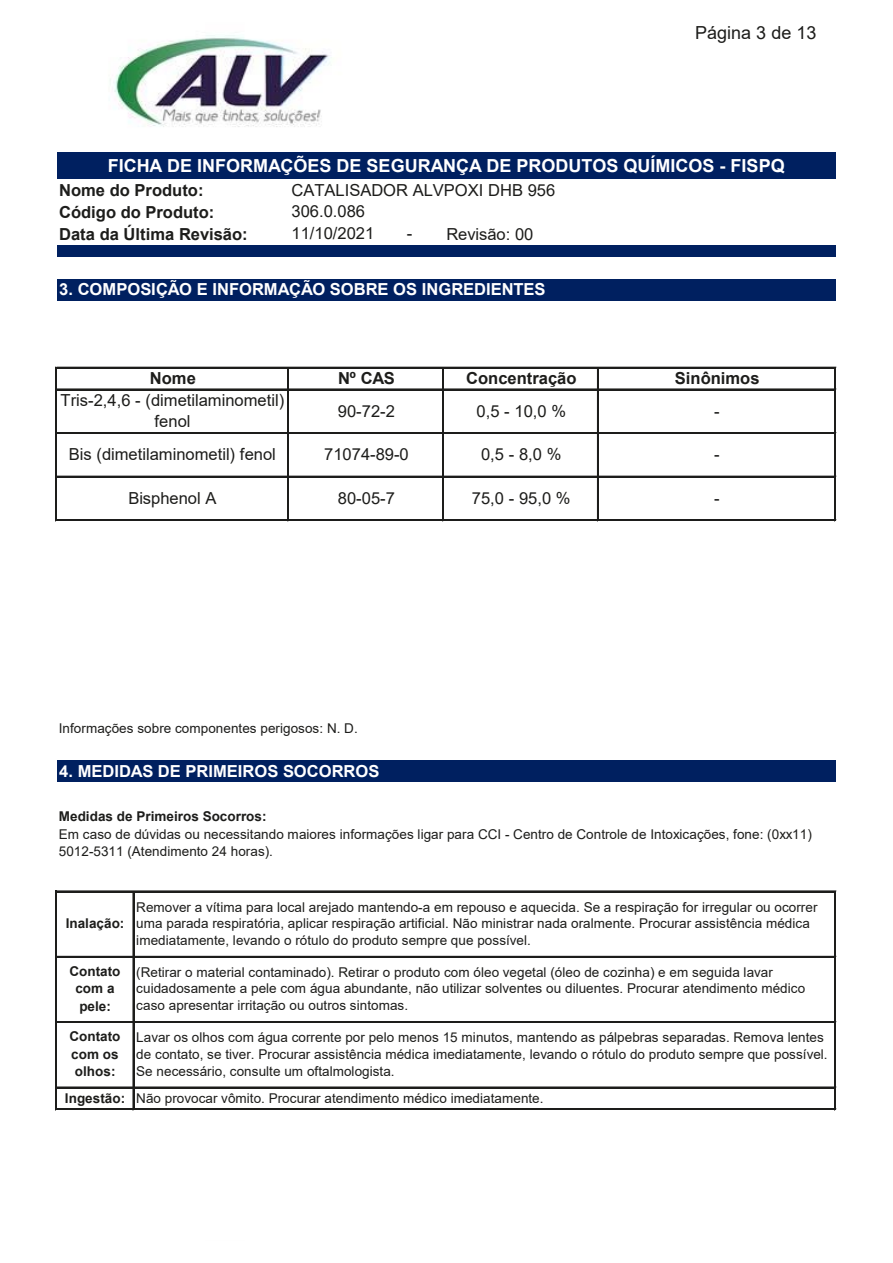
<style>
.page{position:relative;width:893px;height:1263px;background:#fff}
.page>*{position:absolute;margin:0;border:0;box-sizing:border-box;transform-origin:0 0}
.t1{font:700 18px "Arial";color:#fff}
.t2{font:18px "Arial";color:#1d1d1b}
.t3{font:16.5px/20.4px "Arial";color:#1d1d1b;text-align:center}
.t4{font:700 16.5px "Arial";color:#1d1d1b}
.t5{font:700 16.5px "Arial";letter-spacing:-.005em;color:#fff}
.t6{font:13.5px/16.6px "Arial";letter-spacing:.005em;color:#1d1d1b}
.t7{font:700 13.5px/17.5px "Arial";color:#1d1d1b}
</style>
<div class="page">
<div style="left:57px;top:153px;width:778px;height:27px;background:#002060"></div>
<div style="left:57px;top:245px;width:778px;height:12px;background:#002060"></div>
<div style="left:57px;top:279px;width:778px;height:23px;background:#002060"></div>
<div style="left:57px;top:301px;width:778px;height:459px;background:#fff"></div>
<div style="left:57px;top:760px;width:778px;height:23px;background:#002060"></div>
<hr style="left:55px;top:367px;width:2px;height:154px;background:#1d1d1b">
<hr style="left:834px;top:369px;width:2px;height:152px;background:#1d1d1b">
<hr style="left:55px;top:891px;width:2px;height:219px;background:#1d1d1b">
<hr style="left:288px;top:369px;width:1px;height:152px;background:#1d1d1b">
<hr style="left:442px;top:369px;width:1px;height:152px;background:#1d1d1b">
<hr style="left:443px;top:369px;width:1px;height:152px;background:#1d1d1b">
<hr style="left:597px;top:369px;width:2px;height:152px;background:#1d1d1b">
<hr style="left:834px;top:892px;width:2px;height:218px;background:#1d1d1b">
<hr style="left:133px;top:892px;width:1px;height:218px;background:#1d1d1b">
<hr style="left:57px;top:367px;width:779px;height:1px;background:#1d1d1b">
<hr style="left:57px;top:389px;width:779px;height:1px;background:#1d1d1b">
<hr style="left:57px;top:432px;width:779px;height:2px;background:#1d1d1b">
<hr style="left:57px;top:476px;width:779px;height:1px;background:#1d1d1b">
<hr style="left:57px;top:519px;width:779px;height:1px;background:#1d1d1b">
<hr style="left:57px;top:520px;width:779px;height:1px;background:#1d1d1b">
<hr style="left:57px;top:891px;width:779px;height:1px;background:#1d1d1b">
<hr style="left:57px;top:956px;width:779px;height:2px;background:#1d1d1b">
<hr style="left:57px;top:1021px;width:779px;height:2px;background:#1d1d1b">
<hr style="left:57px;top:1087px;width:779px;height:1px;background:#1d1d1b">
<hr style="left:57px;top:1108px;width:779px;height:1px;background:#1d1d1b">
<hr style="left:57px;top:1109px;width:779px;height:1px;background:#1d1d1b">
<img style="left:110px;top:35px;width:220px;height:92px">
<h1 class="t2" style="left:695px;top:20px;width:123px">Página 3 de 13</h1>
<h1 class="t1" style="left:108px;top:153px;width:679px">FICHA DE INFORMAÇÕES DE SEGURANÇA DE PRODUTOS QUÍMICOS - FISPQ</h1>
<p class="t4" style="left:59px;top:179px;width:146px">Nome do Produto:</p>
<p class="t3" style="left:291px;top:180px;width:265px">CATALISADOR ALVPOXI DHB 956</p>
<p class="t4" style="left:59px;top:200px;width:157px">Código do Produto:</p>
<p class="t3" style="left:291px;top:201px;width:75px">306.0.086</p>
<p class="t4" style="left:59px;top:222px;width:190px">Data da Última Revisão:</p>
<p class="t3" style="left:291px;top:223px;width:84px">11/10/2021</p>
<p class="t3" style="left:407px;top:223px;width:7px">-</p>
<p class="t3" style="left:446px;top:224px;width:89px">Revisão: 00</p>
<p class="t5" style="left:59px;top:278px;width:488px">3. COMPOSIÇÃO E INFORMAÇÃO SOBRE OS INGREDIENTES</p>
<p class="t4" style="left:150px;top:367px;width:47px">Nome</p>
<p class="t4" style="left:466px;top:367px;width:112px">Concentração</p>
<p class="t4" style="left:338px;top:367px;width:58px">Nº CAS</p>
<p class="t3" style="left:60px;top:390px;width:225px">Tris-2,4,6 - (dimetilaminometil) fenol</p>
<p class="t3" style="left:69px;top:444px;width:208px">Bis (dimetilaminometil) fenol</p>
<p class="t3" style="left:128px;top:488px;width:90px">Bisphenol A</p>
<p class="t3" style="left:338px;top:400px;width:59px">90-72-2</p>
<p class="t3" style="left:477px;top:400px;width:91px">0,5 - 10,0 %</p>
<p class="t3" style="left:324px;top:444px;width:86px">71074-89-0</p>
<p class="t3" style="left:481px;top:444px;width:82px">0,5 - 8,0 %</p>
<p class="t3" style="left:338px;top:488px;width:59px">80-05-7</p>
<p class="t3" style="left:472px;top:488px;width:100px">75,0 - 95,0 %</p>
<p class="t6" style="left:59px;top:720px;width:300px">Informações sobre componentes perigosos: N. D.</p>
<p class="t5" style="left:59px;top:759px;width:322px">4. MEDIDAS DE PRIMEIROS SOCORROS</p>
<p class="t7" style="left:59px;top:807px;width:209px">Medidas de Primeiros Socorros:</p>
<p class="t4" style="left:675px;top:367px;width:86px">Sinônimos</p>
<p class="t3" style="left:714px;top:400px;width:7px">-</p>
<p class="t3" style="left:714px;top:444px;width:7px">-</p>
<p class="t3" style="left:714px;top:488px;width:7px">-</p>
<p class="t6" style="left:59px;top:826px;width:755px">Em caso de dúvidas ou necessitando maiores informações ligar para CCI - Centro de Controle de Intoxicações, fone: (0xx11)<br>5012-5311 (Atendimento 24 horas).</p>
<p class="t7" style="left:66px;top:915px;width:60px">Inalação:</p>
<p class="t7" style="left:69px;top:963px;width:53px;text-align:center">Contato com a pele:</p>
<p class="t7" style="left:69px;top:1028px;width:53px">Contato com os olhos:</p>
<p class="t7" style="left:65px;top:1090px;width:62px">Ingestão:</p>
<p class="t6" style="left:136px;top:898px;width:683px">Remover a vítima para local arejado mantendo-a em repouso e aquecida. Se a respiração for irregular ou ocorrer uma parada respiratória, aplicar respiração artificial. Não ministrar nada oralmente. Procurar assistência médica imediatamente, levando o rótulo do produto sempre que possível.</p>
<p class="t6" style="left:136px;top:964px;width:670px">(Retirar o material contaminado). Retirar o produto com óleo vegetal (óleo de cozinha) e em seguida lavar cuidadosamente a pele com água abundante, não utilizar solventes ou diluentes. Procurar atendimento médico caso apresentar irritação ou outros sintomas.</p>
<p class="t6" style="left:136px;top:1029px;width:693px">Lavar os olhos com água corrente por pelo menos 15 minutos, mantendo as pálpebras separadas. Remova lentes de contato, se tiver. Procurar assistência médica imediatamente, levando o rótulo do produto sempre que possível.<br>Se necessário, consulte um oftalmologista.</p>
<p class="t6" style="left:136px;top:1089px;width:409px">Não provocar vômito. Procurar atendimento médico imediatamente.</p>
</div>
